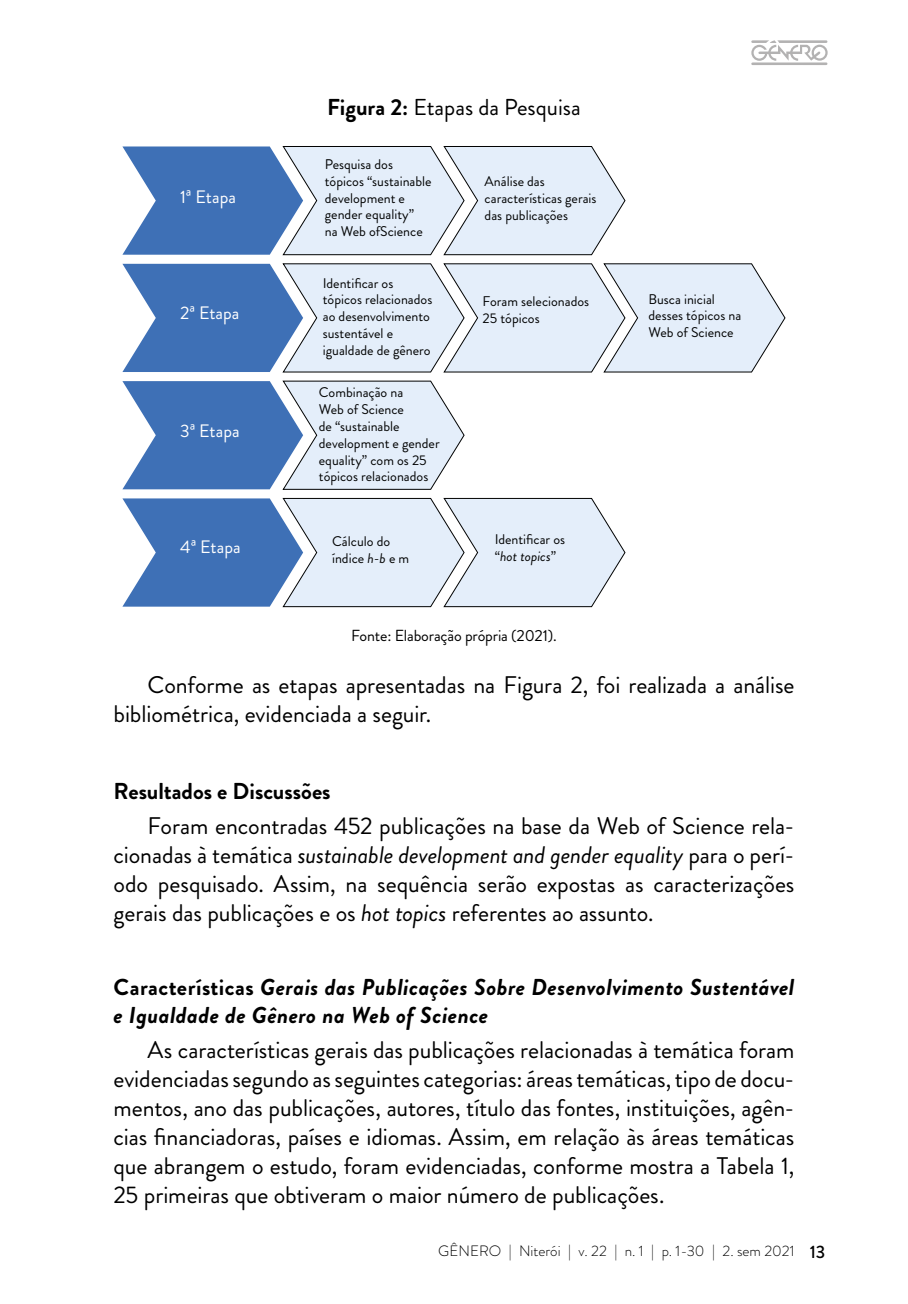
<style>
.page{position:relative;width:908px;height:1304px;background:#fff}
.page>*{position:absolute;margin:0;border:0;box-sizing:border-box;transform-origin:0 0}
.t1{font:24px/29px "Brandon Grotesque";letter-spacing:-.005em;color:#000;text-align:justify}
.t2{font:italic 700 23px/28px "Brandon Grotesque";letter-spacing:.02em;color:#000}
.t3{font:23px "Brandon Grotesque";color:#000}
.t4{font:700 23px "Brandon Grotesque";color:#000}
.t5{font:18px "Brandon Grotesque";color:#fff}
.t6{font:16px "Brandon Grotesque";letter-spacing:-.01em;color:#000}
.t7{font:300 15px "Brandon Grotesque";color:#000}
.t8{font:14px/16.8px "Brandon Grotesque";color:#010202}
.s1{font-weight:700}
.s2{font-style:italic}
.s3{font-style:normal}
.s4{font-weight:500;font-size:18px}
</style>
<div class="page">
<svg style="left:751px;top:40px;width:76px;height:25px"></svg>
<svg style="left:122px;top:146px;width:504px;height:110px;background:#b3c7e2"></svg>
<svg style="left:122px;top:263px;width:663px;height:110px;background:#bdcee5"></svg>
<svg style="left:122px;top:380px;width:343px;height:110px;background:#9eb7da"></svg>
<svg style="left:122px;top:497px;width:504px;height:110px;background:#b3c7e2"></svg>
<p class="t5" style="left:180px;top:185px;width:57px">1ª Etapa</p>
<p class="t5" style="left:180px;top:300px;width:61px">2ª Etapa</p>
<p class="t5" style="left:180px;top:418px;width:61px">3ª Etapa</p>
<p class="t5" style="left:180px;top:534px;width:62px">4ª Etapa</p>
<p class="t3" style="left:327px;top:92px;width:255px"><span class="s1">Figura 2:</span> Etapas da Pesquisa</p>
<p class="t8" style="left:325px;top:156px;width:108px">Pesquisa dos tópicos “sustainable development e gender equality”<br>na Web ofScience</p>
<p class="t8" style="left:323px;top:275px;width:111px">Identificar os tópicos relacionados ao desenvolvimento sustentável e igualdade de gênero</p>
<p class="t8" style="left:319px;top:384px;width:122px">Combinação na<br>Web of Science<br>de “sustainable development e gender equality” com os 25 tópicos relacionados</p>
<p class="t8" style="left:484px;top:173px;width:113px">Análise das características gerais das publicações</p>
<p class="t8" style="left:482px;top:293px;width:108px">Foram selecionados<br>25 tópicos</p>
<p class="t8" style="left:648px;top:291px;width:94px">Busca inicial desses tópicos na<br>Web of Science</p>
<p class="t8" style="left:332px;top:533px;width:79px">Cálculo do índice <span class="s2">h</span>-<span class="s2">b</span> e m</p>
<p class="t8" style="left:494px;top:531px;width:72px">Identificar os “<span class="s2">hot topics</span>”</p>
<p class="t6" style="left:351px;top:625px;width:207px">Fonte: Elaboração própria (2021).</p>
<p class="t1" style="left:113px;top:671px;width:682px;text-indent:34px">Conforme as etapas apresentadas na Figura 2, foi realizada a análise bibliométrica, evidenciada a seguir.</p>
<p class="t4" style="left:113px;top:775px;width:218px">Resultados e Discussões</p>
<p class="t1" style="left:113px;top:811px;width:682px;text-indent:34px">Foram encontradas 452 publicações na base da Web of Science rela&shy;cionadas à temática <span class="s2">sustainable development and gender equality</span> para o perí&shy;odo pesquisado. Assim, na sequência serão expostas as caracterizações gerais das publicações e os <span class="s2">hot topics</span> referentes ao assunto.</p>
<p class="t2" style="left:113px;top:974px;width:682px"><span class="s3">Características</span> Gerais das Publicações Sobre Desenvolvimento Sustentável e Igualdade de Gênero na Web of Science</p>
<p class="t1" style="left:113px;top:1035px;width:682px;text-indent:34px">As características gerais das publicações relacionadas à temática foram evidenciadas segundo as seguintes categorias: áreas temáticas, tipo de docu&shy;mentos, ano das publicações, autores, título das fontes, instituições, agên&shy;cias financiadoras, países e idiomas. Assim, em relação às áreas temáticas que abrangem o estudo, foram evidenciadas, conforme mostra a Tabela 1, 25 primeiras que obtiveram o maior número de publicações.</p>
<p class="t7" style="left:438px;top:1241px;width:388px">GÊNERO | Niterói | v. 22 | n. 1 | p. 1-30 | 2. sem 2021 <span class="s4">13</span></p>
</div>
